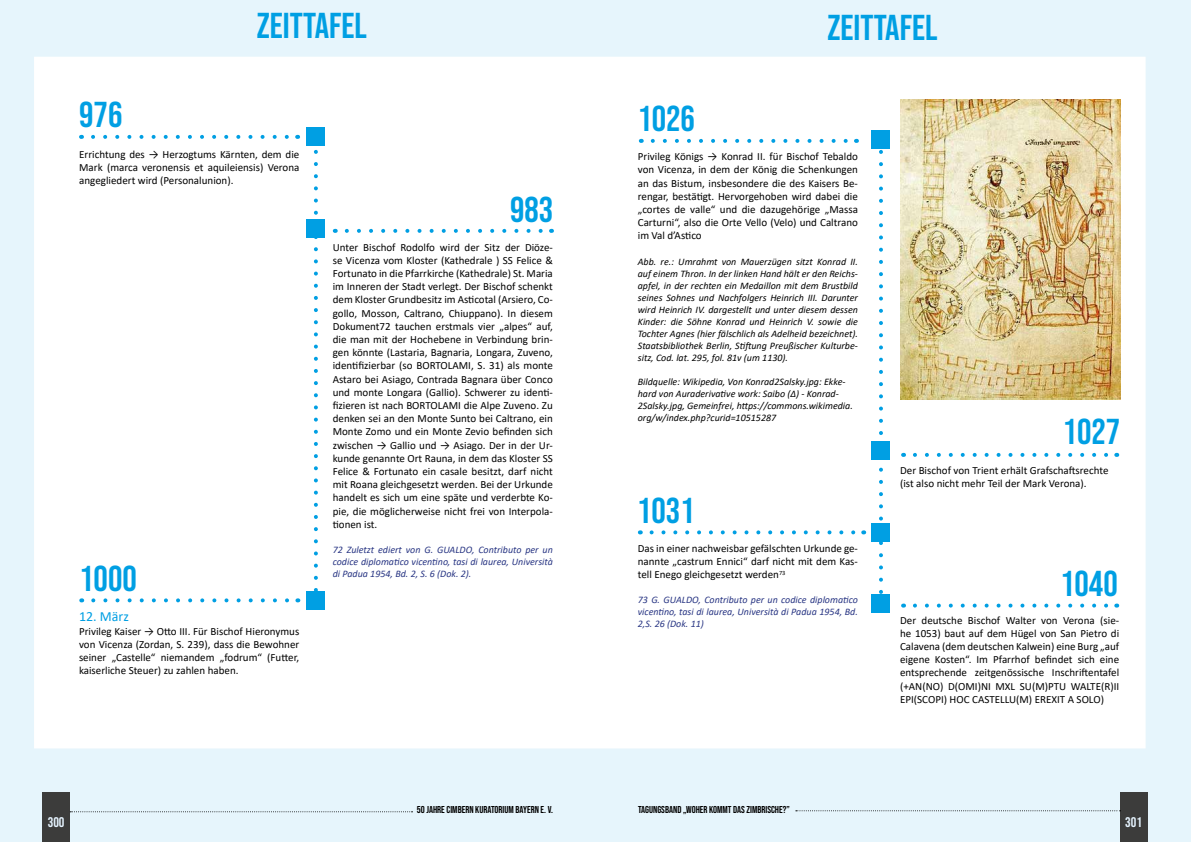
<style>
.page{position:relative;width:1191px;height:842px;background:#e6f5fc}
.page>*{position:absolute;margin:0;border:0;box-sizing:border-box;transform-origin:0 0}
.t1{font:36px "Bebas Neue";color:#009fe3}
.t2{font:700 36px "Bebas Neue";color:#009fe3}
.t3{font:14px "Calibri";color:#009fe3}
.t4{font:14px "Bebas Neue";color:#e5f3fe}
.t5{font:11px/13.2px "Calibri";color:#000;text-align:justify}
.t6{font:italic 10px/12px "Calibri";color:#000;text-align:justify}
.t7{font:italic 10px/12px "Calibri";color:#283583;text-align:justify}
.t8{font:10px "Bebas Neue";color:#000}
</style>
<div class="page">
<div style="left:43px;top:792px;width:27px;height:50px;background:#3c3c3b"></div>
<div style="left:1120px;top:792px;width:27px;height:50px;background:#3c3c3b"></div>
<svg style="left:70px;top:811px;width:342px;height:1px"></svg>
<svg style="left:796px;top:810px;width:324px;height:1px"></svg>
<div style="left:34px;top:57px;width:1111px;height:691px;background:#fff"></div>
<svg style="left:93px;top:135px;width:196px;height:4px"></svg>
<svg style="left:347px;top:229px;width:196px;height:4px"></svg>
<svg style="left:314px;top:152px;width:4px;height:439px"></svg>
<svg style="left:93px;top:598px;width:196px;height:4px"></svg>
<div style="left:306px;top:127px;width:19px;height:19px;background:#009fe3"></div>
<div style="left:306px;top:591px;width:19px;height:19px;background:#009fe3"></div>
<div style="left:306px;top:219px;width:19px;height:19px;background:#009fe3"></div>
<svg style="left:879px;top:152px;width:4px;height:442px"></svg>
<svg style="left:653px;top:139px;width:195px;height:4px"></svg>
<svg style="left:915px;top:453px;width:193px;height:4px"></svg>
<svg style="left:651px;top:530px;width:205px;height:4px"></svg>
<svg style="left:915px;top:604px;width:193px;height:4px"></svg>
<img style="left:900px;top:100px;width:220px;height:299px">
<div style="left:871px;top:130px;width:19px;height:19px;background:#009fe3"></div>
<div style="left:871px;top:441px;width:18px;height:19px;background:#009fe3"></div>
<div style="left:871px;top:523px;width:19px;height:19px;background:#009fe3"></div>
<div style="left:871px;top:594px;width:19px;height:19px;background:#009fe3"></div>
<h1 class="t1" style="left:79px;top:94px;width:45px">976</h1>
<h1 class="t1" style="left:257px;top:6px;width:112px">ZEITTAFEL</h1>
<p class="t5" style="left:79px;top:147px;width:222px">Errichtung des → Herzogtums Kärnten, dem die Mark (marca veronensis et aquileiensis) Verona angegliedert wird (Personalunion).</p>
<h1 class="t1" style="left:79px;top:558px;width:59px">1000</h1>
<p class="t3" style="left:79px;top:607px;width:51px">12. März</p>
<p class="t5" style="left:79px;top:624px;width:222px">Privileg Kaiser → Otto III. Für Bischof Hieronymus von Vicenza (Zordan, S. 239), dass die Bewohner seiner „Castelle“ niemandem „fodrum“ (Futter, kaiserliche Steuer) zu zahlen haben.</p>
<h1 class="t2" style="left:510px;top:189px;width:44px">983</h1>
<p class="t5" style="left:333px;top:240px;width:222px">Unter Bischof Rodolfo wird der Sitz der Diöze&shy;se Vicenza vom Kloster (Kathedrale ) SS Felice &amp; Fortunato in die Pfarrkirche (Kathedrale) St. Maria im Inneren der Stadt verlegt. Der Bischof schenkt dem Kloster Grundbesitz im Asticotal (Arsiero, Co&shy;gollo, Mosson, Caltrano, Chiuppano). In diesem Dokument72 tauchen erstmals vier „alpes“ auf, die man mit der Hochebene in Verbindung brin&shy;gen könnte (Lastaria, Bagnaria, Longara, Zuveno, identifizierbar (so BORTOLAMI, S. 31) als monte Astaro bei Asiago, Contrada Bagnara über Conco und monte Longara (Gallio). Schwerer zu identi&shy;fizieren ist nach BORTOLAMI die Alpe Zuveno. Zu denken sei an den Monte Sunto bei Caltrano, ein Monte Zomo und ein Monte Zevio befinden sich zwischen → Gallio und → Asiago. Der in der Ur&shy;kunde genannte Ort Rauna, in dem das Kloster SS Felice &amp; Fortunato ein casale besitzt, darf nicht mit Roana gleichgesetzt werden. Bei der Urkunde handelt es sich um eine späte und verderbte Ko&shy;pie, die möglicherweise nicht frei von Interpola&shy;tionen ist.</p>
<p class="t7" style="left:333px;top:543px;width:222px">72 Zuletzt ediert von G. GUALDO, Contributo per un codice diplomatico vicentino, tasi di laurea, Università di Padua 1954, Bd. 2, S. 6 (Dok. 2).</p>
<h1 class="t1" style="left:827px;top:7px;width:112px">ZEITTAFEL</h1>
<h1 class="t1" style="left:637px;top:98px;width:59px">1026</h1>
<p class="t5" style="left:638px;top:150px;width:222px">Privileg Königs → Konrad II. für Bischof Tebaldo von Vicenza, in dem der König die Schenkungen an das Bistum, insbesondere die des Kaisers Be&shy;rengar, bestätigt. Hervorgehoben wird dabei die „cortes de valle“ und die dazugehörige „Massa Carturni“, also die Orte Vello (Velo) und Caltrano im Val d’Astico</p>
<p class="t6" style="left:638px;top:255px;width:222px">Abb. re.: Umrahmt von Mauerzügen sitzt Konrad II. auf einem Thron. In der linken Hand hält er den Reichs&shy;apfel, in der rechten ein Medaillon mit dem Brustbild seines Sohnes und Nachfolgers Heinrich III. Darunter wird Heinrich IV. dargestellt und unter diesem dessen Kinder: die Söhne Konrad und Heinrich V. sowie die Tochter Agnes (hier fälschlich als Adelheid bezeichnet).<br>Staatsbibliothek Berlin, Stiftung Preußischer Kulturbe&shy;sitz, Cod. lat. 295, fol. 81v (um 1130).</p>
<p class="t6" style="left:638px;top:375px;width:216px;text-align:left">Bildquelle: Wikipedia, Von Konrad2Salsky.jpg: Ekke&shy;hard von Auraderivative work: Saibo (Δ) - Konrad-2Salsky.jpg, Gemeinfrei, https://commons.wikimedia. org/w/index.php?curid=10515287</p>
<h1 class="t1" style="left:1062px;top:411px;width:59px">1027</h1>
<h1 class="t1" style="left:637px;top:490px;width:59px">1031</h1>
<p class="t5" style="left:638px;top:541px;width:222px">Das in einer nachweisbar gefälschten Urkunde ge&shy;nannte „castrum Ennici“ darf nicht mit dem Kas&shy;tell Enego gleichgesetzt werden<sup>73</sup></p>
<p class="t7" style="left:638px;top:594px;width:222px">73 G. GUALDO, Contributo per un codice diplomatico vicentino, tasi di laurea, Università di Padua 1954, Bd.<br>2,S. 26 (Dok. 11)</p>
<p class="t5" style="left:900px;top:463px;width:210px">Der Bischof von Trient erhält Grafschaftsrechte (ist also nicht mehr Teil der Mark Verona).</p>
<h1 class="t1" style="left:1060px;top:564px;width:59px">1040</h1>
<p class="t5" style="left:900px;top:613px;width:221px">Der deutsche Bischof Walter von Verona (sie&shy;he 1053) baut auf dem Hügel von San Pietro di Calavena (dem deutschen Kalwein) eine Burg „auf eigene Kosten“. Im Pfarrhof befindet sich eine entsprechende zeitgenössische Inschriftentafel (+AN(NO) D(OMI)NI MXL SU(M)PTU WALTE(R)II EPI(SCOPI) HOC CASTELLU(M) EREXIT A SOLO)</p>
<p class="t8" style="left:417px;top:804px;width:138px">50 JAHRE CIMBERN KURATORIUM BAYERN E. V.</p>
<p class="t8" style="left:638px;top:804px;width:153px">TAGUNGSBAND „WOHER KOMMT DAS ZIMBRISCHE?”</p>
<p class="t4" style="left:48px;top:814px;width:18px">300</p>
<p class="t4" style="left:1125px;top:814px;width:18px">301</p>
</div>
